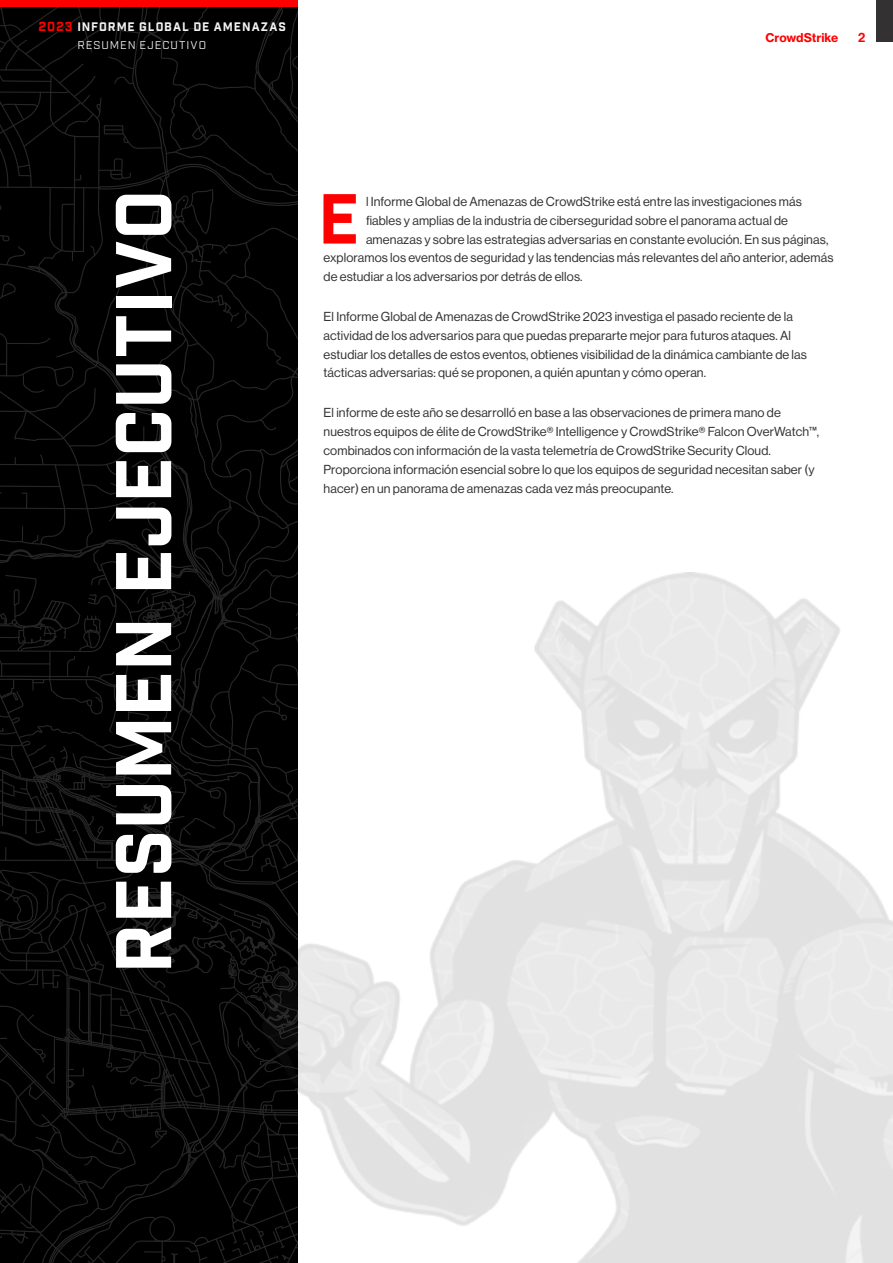
<style>
.page{position:relative;width:893px;height:1263px;background:#fff}
.page>*{position:absolute;margin:0;border:0;box-sizing:border-box;transform-origin:0 0}
.t1{font:76.5px "Industry Inc Base";letter-spacing:.005em;color:#fff}
.t2{font:68.7px "Industry Inc Base";color:#f00}
.t3{font:12.75px/18.9px "Haas Grot Disp 55 Roman";letter-spacing:.01em;color:#333132}
.t4{font:500 12.75px "Haas Grot Disp 65";color:#f00}
.t5{font:12px "Industry Inc Base";letter-spacing:.08em;color:#f2f3f3}
.t6{font:700 12px "Haas Grot Text 75";letter-spacing:-.005em;color:#f00}
.t7{font:11.25px "Industry";letter-spacing:.09em;color:#f2f3f3}
.s1{font-size:12.75px;color:#f00}
</style>
<div class="page">
<svg style="left:0;top:6px;width:298px;height:1257px;background:#040404"></svg>
<div style="left:877px;top:0;width:16px;height:42px;background:#333132"></div>
<div style="left:0;top:0;width:298px;height:6px;background:#f00"></div>
<p class="t5" style="left:39px;top:20px;width:249px"><span class="s1">2023</span> INFORME GLOBAL DE AMENAZAS</p>
<p class="t7" style="left:77px;top:39px;width:130px">RESUMEN EJECUTIVO</p>
<p class="t6" style="left:766px;top:30px;width:74px">CrowdStrike</p>
<p class="t4" style="left:858px;top:30px;width:9px">2</p>
<h1 class="t1" style="left:98px;top:974px;width:785px;rotate:-90deg">RESUMEN EJECUTIVO</h1>
<h2 class="t2" style="left:318px;top:178px;width:43px">E</h2>
<p class="t3" style="left:366px;top:192px;width:437px">l Informe Global de Amenazas de CrowdStrike está entre las investigaciones más</p>
<p class="t3" style="left:366px;top:211px;width:424px">fiables y amplias de la industria de ciberseguridad sobre el panorama actual de</p>
<p class="t3" style="left:366px;top:230px;width:464px">amenazas y sobre las estrategias adversarias en constante evolución. En sus páginas,</p>
<p class="t3" style="left:323px;top:248px;width:511px">exploramos los eventos de seguridad y las tendencias más relevantes del año anterior, además</p>
<p class="t3" style="left:323px;top:267px;width:261px">de estudiar a los adversarios por detrás de ellos.</p>
<p class="t3" style="left:323px;top:307px;width:485px">El Informe Global de Amenazas de CrowdStrike 2023 investiga el pasado reciente de la actividad de los adversarios para que puedas prepararte mejor para futuros ataques. Al estudiar los detalles de estos eventos, obtienes visibilidad de la dinámica cambiante de las tácticas adversarias: qué se proponen, a quién apuntan y cómo operan.</p>
<p class="t3" style="left:323px;top:403px;width:497px">El informe de este año se desarrolló en base a las observaciones de primera mano de nuestros equipos de élite de CrowdStrike® Intelligence y CrowdStrike® Falcon OverWatch™, combinados con información de la vasta telemetría de CrowdStrike Security Cloud.<br>Proporciona información esencial sobre lo que los equipos de seguridad necesitan saber (y hacer) en un panorama de amenazas cada vez más preocupante.</p>
</div>
